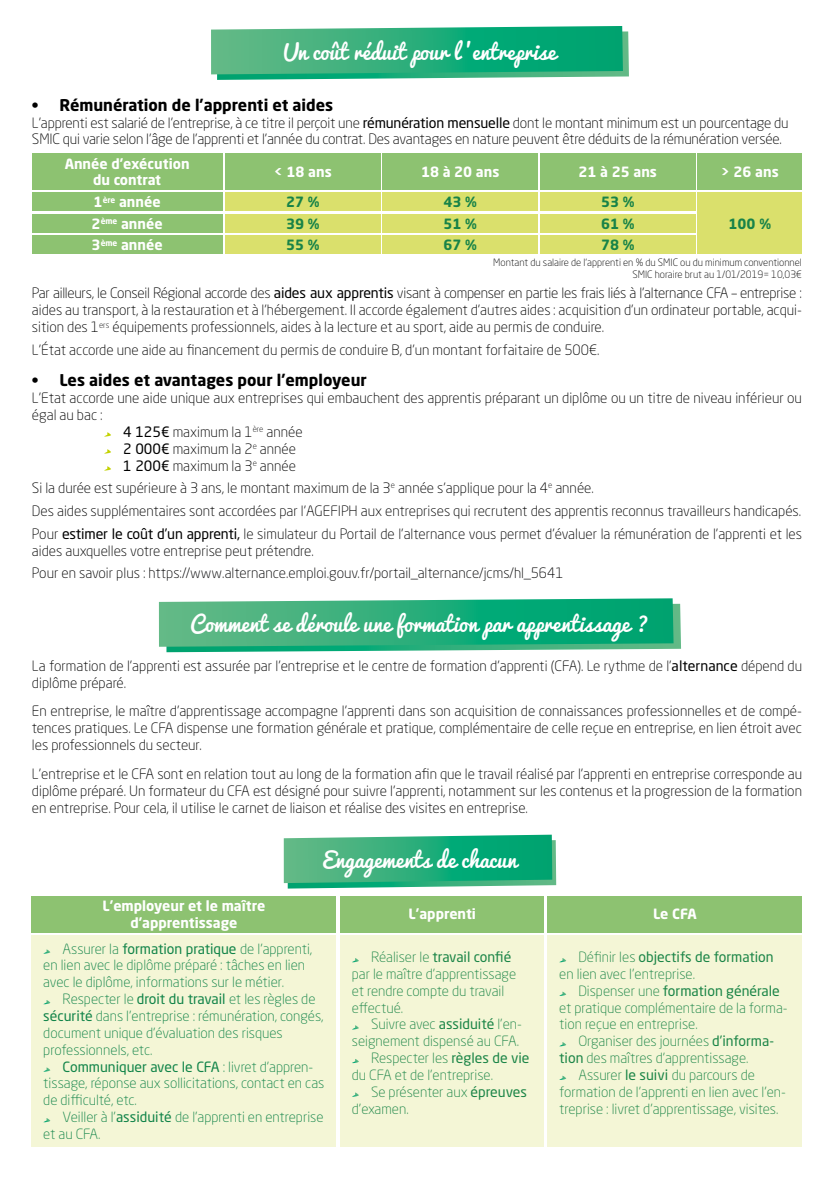
<style>
.page{position:relative;width:840px;height:1191px;background:#fff}
.page>*{position:absolute;margin:0;border:0;box-sizing:border-box;transform-origin:0 0}
.t1{font:21.2px "Pacifico";color:#fff}
.t2{font:700 16px "Neo Sans Pro";color:#000}
.t3{font:300 14.2px/17px "Neo Sans Pro";color:#000}
.t4{font:300 14.2px/22.6px "Neo Sans Pro";color:#020203}
.t5{font:300 14px/16.8px "Neo Sans Pro";color:#1b8547}
.t6{font:300 14px/16.8px "Neo Sans Pro";color:#118449}
.t7{font:700 14px/16.8px "Neo Sans Pro";color:#fff;text-align:center}
.t8{font:700 14px/21.6px "Neo Sans Pro";color:#188348}
.t9{font:300 10px/12px "Neo Sans Pro";color:#000;text-align:right}
.s1{font-weight:400}
.s2{color:#000}
</style>
<div class="page">
<svg style="left:105px;top:432px;width:6px;height:4px"></svg>
<svg style="left:105px;top:449px;width:6px;height:4px"></svg>
<svg style="left:105px;top:466px;width:6px;height:4px"></svg>
<svg style="left:211px;top:26px;width:417px;height:54px;background:#36b383"></svg>
<svg style="left:159px;top:598px;width:521px;height:54px;background:#36b383"></svg>
<svg style="left:283px;top:834px;width:273px;height:54px;background:#38b384"></svg>
<div style="left:32px;top:154px;width:190px;height:36px;background:#8dc271"></div>
<div style="left:32px;top:192px;width:190px;height:19px;background:#8dc271"></div>
<div style="left:32px;top:214px;width:190px;height:19px;background:#8dc271"></div>
<div style="left:32px;top:236px;width:190px;height:18px;background:#8dc271"></div>
<div style="left:382px;top:192px;width:155px;height:19px;background:#dae06c"></div>
<div style="left:340px;top:935px;width:203px;height:211px;background:#f4f6d6"></div>
<svg style="left:352px;top:958px;width:7px;height:4px"></svg>
<svg style="left:352px;top:1025px;width:7px;height:4px"></svg>
<svg style="left:352px;top:1059px;width:7px;height:4px"></svg>
<svg style="left:353px;top:1092px;width:6px;height:4px"></svg>
<div style="left:382px;top:214px;width:155px;height:19px;background:#dae06c"></div>
<div style="left:382px;top:236px;width:155px;height:18px;background:#dae06c"></div>
<div style="left:225px;top:192px;width:155px;height:19px;background:#dae06c"></div>
<div style="left:32px;top:935px;width:304px;height:211px;background:#f4f6d6"></div>
<svg style="left:44px;top:949px;width:6px;height:4px"></svg>
<svg style="left:43px;top:1000px;width:7px;height:4px"></svg>
<svg style="left:44px;top:1067px;width:6px;height:4px"></svg>
<svg style="left:43px;top:1118px;width:7px;height:4px"></svg>
<div style="left:225px;top:214px;width:155px;height:19px;background:#dae06c"></div>
<div style="left:225px;top:236px;width:155px;height:18px;background:#dae06c"></div>
<div style="left:540px;top:192px;width:155px;height:19px;background:#dae06c"></div>
<div style="left:697px;top:192px;width:104px;height:62px;background:#dae06c"></div>
<div style="left:547px;top:935px;width:254px;height:211px;background:#f4f6d6"></div>
<svg style="left:559px;top:958px;width:7px;height:4px"></svg>
<svg style="left:559px;top:991px;width:7px;height:5px"></svg>
<svg style="left:559px;top:1042px;width:7px;height:4px"></svg>
<svg style="left:559px;top:1075px;width:7px;height:5px"></svg>
<div style="left:540px;top:214px;width:155px;height:19px;background:#dae06c"></div>
<div style="left:540px;top:236px;width:155px;height:18px;background:#dae06c"></div>
<div style="left:382px;top:154px;width:155px;height:36px;background:#8dc271"></div>
<div style="left:340px;top:896px;width:203px;height:36px;background:#8dc271"></div>
<div style="left:225px;top:154px;width:155px;height:36px;background:#8dc271"></div>
<div style="left:32px;top:896px;width:304px;height:36px;background:#8dc271"></div>
<div style="left:540px;top:154px;width:155px;height:36px;background:#8dc271"></div>
<div style="left:697px;top:154px;width:104px;height:36px;background:#8dc271"></div>
<div style="left:547px;top:896px;width:254px;height:36px;background:#8dc271"></div>
<h1 class="t1" style="left:283px;top:40px;width:274px">Un coût réduit pour l ’entreprise</h1>
<p class="t2" style="left:32px;top:94px;width:303px">• Rémunération de l’apprenti et aides</p>
<p class="t3" style="left:32px;top:114px;width:757px">L’apprenti est salarié de l’entreprise, à ce titre il perçoit une <span class="s1">rémunération mensuelle</span> dont le montant minimum est un pourcentage du<br>SMIC qui varie selon l’âge de l’apprenti et l’année du contrat. Des avantages en nature peuvent être déduits de la rémunération versée.</p>
<p class="t7" style="left:65px;top:155px;width:126px">Année d’exécution du contrat</p>
<p class="t7" style="left:92px;top:191px;width:72px;line-height:21.6px;text-align:left">1<sup>ère</sup> année<br>2<sup>ème</sup> année<br>3<sup>ème</sup> année</p>
<p class="t8" style="left:443px;top:191px;width:35px">43 %</p>
<p class="t7" style="left:421px;top:163px;width:80px">18 à 20 ans</p>
<p class="t7" style="left:274px;top:163px;width:59px">&lt; 18 ans</p>
<p class="t8" style="left:286px;top:191px;width:35px">27 %</p>
<p class="t8" style="left:286px;top:212px;width:35px">39 %<br>55 %</p>
<p class="t8" style="left:443px;top:212px;width:35px">51 %<br>67 %</p>
<p class="t7" style="left:578px;top:163px;width:80px">21 à 25 ans</p>
<p class="t7" style="left:720px;top:163px;width:59px">&gt; 26 ans</p>
<p class="t8" style="left:600px;top:191px;width:35px">53 %</p>
<p class="t8" style="left:600px;top:212px;width:35px">61 %<br>78 %</p>
<p class="t8" style="left:728px;top:212px;width:44px">100 %</p>
<p class="t9" style="left:493px;top:256px;width:310px">Montant du salaire de l’apprenti en % du SMIC ou du minimum conventionnel<br>SMIC horaire brut au 1/01/2019= 10,03€</p>
<p class="t3" style="left:32px;top:284px;width:771px;text-align:justify">Par ailleurs, le Conseil Régional accorde des <span class="s1">aides aux apprentis</span> visant à compenser en partie les frais liés à l’alternance CFA – entreprise : aides au transport, à la restauration et à l’hébergement. Il accorde également d’autres aides : acquisition d’un ordinateur portable, acqui&shy;sition des 1<sup>ers</sup> équipements professionnels, aides à la lecture et au sport, aide au permis de conduire.</p>
<p class="t3" style="left:32px;top:341px;width:569px">L’État accorde une aide au financement du permis de conduire B, d’un montant forfaitaire de 500€.</p>
<p class="t2" style="left:32px;top:369px;width:336px">• Les aides et avantages pour l’employeur</p>
<p class="t3" style="left:32px;top:389px;width:771px">L’Etat accorde une aide unique aux entreprises qui embauchent des apprentis préparant un diplôme ou un titre de niveau inférieur ou</p>
<p class="t3" style="left:32px;top:406px;width:72px">égal au bac :</p>
<p class="t3" style="left:123px;top:423px;width:181px"><span class="s1">4 125€</span> maximum la 1<sup>ère</sup> année</p>
<p class="t3" style="left:123px;top:440px;width:174px"><span class="s1">2 000€</span> maximum la 2<sup>e</sup> année</p>
<p class="t3" style="left:123px;top:457px;width:174px"><span class="s1">1 200€</span> maximum la 3<sup>e</sup> année</p>
<p class="t3" style="left:32px;top:476px;width:771px;line-height:22.6px">Si la durée est supérieure à 3 ans, le montant maximum de la 3<sup>e</sup> année s’applique pour la 4<sup>e</sup> année.<br>Des aides supplémentaires sont accordées par l’AGEFIPH aux entreprises qui recrutent des apprentis reconnus travailleurs handicapés.<br>Pour <span class="s1">estimer le coût d’un apprenti,</span> le simulateur du Portail de l’alternance vous permet d’évaluer la rémunération de l’apprenti et les</p>
<p class="t4" style="left:32px;top:539px;width:532px"><span class="s2">aides auxquelles votre entreprise peut prétendre.<br>Pour en savoir plus :</span> https://www.alternance.emploi.gouv.fr/portail_alternance/jcms/hl_5641</p>
<h1 class="t1" style="left:190px;top:612px;width:460px">Comment se déroule une formation par apprentissage ?</h1>
<p class="t3" style="left:32px;top:657px;width:771px">La formation de l’apprenti est assurée par l’entreprise et le centre de formation d’apprenti (CFA). Le rythme de l’<span class="s1">alternance</span> dépend du diplôme préparé.</p>
<p class="t3" style="left:32px;top:702px;width:771px;text-align:justify">En entreprise, le maître d’apprentissage accompagne l’apprenti dans son acquisition de connaissances professionnelles et de compé&shy;tences pratiques. Le CFA dispense une formation générale et pratique, complémentaire de celle reçue en entreprise, en lien étroit avec les professionnels du secteur.</p>
<p class="t3" style="left:32px;top:765px;width:771px;text-align:justify">L’entreprise et le CFA sont en relation tout au long de la formation afin que le travail réalisé par l’apprenti en entreprise corresponde au diplôme préparé. Un formateur du CFA est désigné pour suivre l’apprenti, notamment sur les contenus et la progression de la formation en entreprise. Pour cela, il utilise le carnet de liaison et réalise des visites en entreprise.</p>
<p class="t7" style="left:102px;top:897px;width:164px">L’employeur et le maître d’apprentissage</p>
<h1 class="t1" style="left:322px;top:848px;width:195px">Engagements de chacun</h1>
<p class="t7" style="left:408px;top:905px;width:69px">L’apprenti</p>
<p class="t6" style="left:43px;top:940px;width:270px;text-indent:19px">Assurer la <span class="s1">formation pratique</span> de l’apprenti, en lien avec le diplôme préparé : tâches en lien avec le diplôme, informations sur le métier.</p>
<p class="t6" style="left:43px;top:990px;width:282px;text-indent:19px">Respecter le <span class="s1">droit du travail</span> et les règles de <span class="s1">sécurité</span> dans l’entreprise : rémunération, congés, document unique d’évaluation des risques professionnels, etc.</p>
<p class="t6" style="left:43px;top:1058px;width:282px;text-indent:19px"><span class="s1">Communiquer avec le CFA</span> : livret d’appren&shy;tissage, réponse aux sollicitations, contact en cas de difficulté, etc.</p>
<p class="t6" style="left:43px;top:1108px;width:281px;text-indent:19px">Veiller à l’<span class="s1">assiduité</span> de l’apprenti en entreprise et au CFA.</p>
<p class="t5" style="left:351px;top:948px;width:166px;text-indent:19px">Réaliser le <span class="s1">travail confié </span>par le maître d’apprentissage et rendre compte du travail effectué.</p>
<p class="t5" style="left:371px;top:1015px;width:152px">Suivre avec <span class="s1">assiduité</span> l’en-</p>
<p class="t5" style="left:351px;top:1032px;width:169px">seignement dispensé au CFA.</p>
<p class="t5" style="left:371px;top:1049px;width:160px">Respecter les <span class="s1">règles de vie</span></p>
<p class="t5" style="left:351px;top:1066px;width:143px">du CFA et de l’entreprise.</p>
<p class="t5" style="left:371px;top:1083px;width:157px">Se présenter aux <span class="s1">épreuves</span></p>
<p class="t5" style="left:351px;top:1099px;width:58px">d’examen.</p>
<p class="t7" style="left:652px;top:905px;width:45px">Le CFA</p>
<p class="t5" style="left:559px;top:948px;width:216px;text-indent:19px">Définir les <span class="s1">objectifs de formation </span>en lien avec l’entreprise.</p>
<p class="t5" style="left:559px;top:982px;width:230px;text-indent:19px">Dispenser une <span class="s1">formation générale </span>et pratique complémentaire de la forma&shy;tion reçue en entreprise.</p>
<p class="t5" style="left:559px;top:1032px;width:216px;text-indent:19px">Organiser des journées <span class="s1">d’informa&shy;tion</span> des maîtres d’apprentissage.</p>
<p class="t5" style="left:559px;top:1066px;width:228px;text-indent:19px">Assurer <span class="s1">le suivi</span> du parcours de formation de l’apprenti en lien avec l’en&shy;treprise : livret d’apprentissage, visites.</p>
</div>
